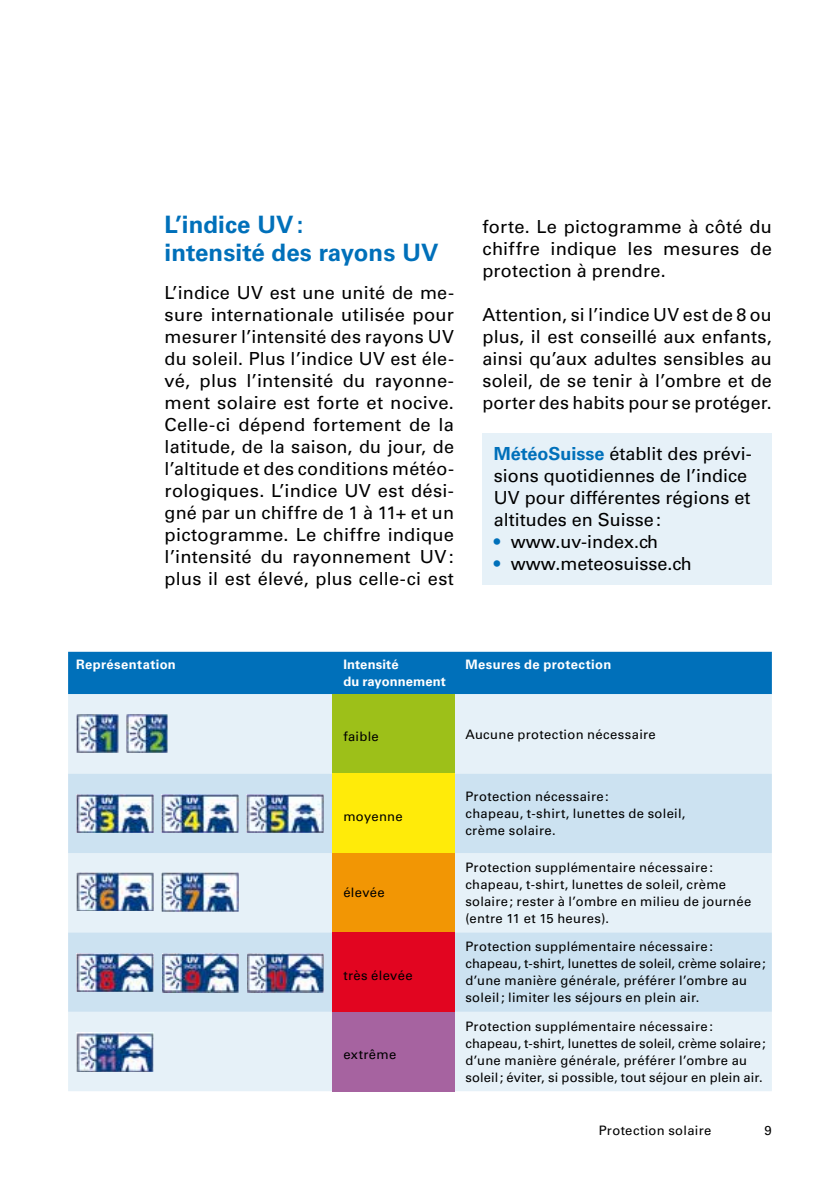
<style>
.page{position:relative;width:840px;height:1191px;background:#fff}
.page>*{position:absolute;margin:0;border:0;box-sizing:border-box;transform-origin:0 0}
.t1{font:700 24px/28px "Univers LT Std";letter-spacing:.005em;color:#0070ba}
.t2{font:18px/22px "Univers LT Std";color:#000;text-align:justify}
.t3{font:13px/17px "Univers LT Std";letter-spacing:.025em;color:#000}
.t4{font:700 13px/17px "Univers LT Std";letter-spacing:.025em;color:#fff}
.s1{font-weight:700;color:#0070ba}
.s2{color:#0070ba}
</style>
<div class="page">
<div style="left:482px;top:434px;width:289px;height:151px;background:#e6f1f8"></div>
<div style="left:68px;top:652px;width:703px;height:42px;background:#0070ba"></div>
<div style="left:68px;top:694px;width:703px;height:397px;background:#e6f1f8"></div>
<div style="left:332px;top:694px;width:122px;height:79px;background:#9dc019"></div>
<svg style="left:68px;top:773px;width:703px;height:238px;background:#d4e6f2"></svg>
<div style="left:332px;top:773px;width:122px;height:80px;background:#ffeb09"></div>
<div style="left:332px;top:853px;width:122px;height:79px;background:#f29604"></div>
<div style="left:332px;top:932px;width:122px;height:79px;background:#e20520"></div>
<div style="left:332px;top:1011px;width:122px;height:80px;background:#a663a0"></div>
<img style="left:77px;top:714px;width:42px;height:38px">
<img style="left:77px;top:794px;width:76px;height:38px">
<img style="left:77px;top:872px;width:76px;height:39px">
<img style="left:77px;top:953px;width:76px;height:39px">
<img style="left:77px;top:1032px;width:76px;height:39px">
<img style="left:126px;top:714px;width:41px;height:38px">
<img style="left:246px;top:794px;width:77px;height:38px">
<img style="left:161px;top:794px;width:77px;height:38px">
<img style="left:161px;top:872px;width:77px;height:39px">
<img style="left:247px;top:953px;width:76px;height:39px">
<img style="left:162px;top:953px;width:77px;height:39px">
<h1 class="t1" style="left:164px;top:210px;width:275px">L’indice UV:<br>intensité des rayons UV</h1>
<p class="t2" style="left:164px;top:281px;width:291px">L’indice UV est une unité de me&shy;sure internationale utilisée pour mesurer l’intensité des rayons UV du soleil. Plus l’indice UV est éle&shy;vé, plus l’intensité du rayonne&shy;ment solaire est forte et nocive.<br>Celle-ci dépend fortement de la latitude, de la saison, du jour, de l’altitude et des conditions météo&shy;rologiques. L’indice UV est dési&shy;gné par un chiffre de 1 à 11+ et un pictogramme. Le chiffre indique l’intensité du rayonnement UV: plus il est élevé, plus celle-ci est</p>
<p class="t2" style="left:482px;top:215px;width:291px">forte. Le pictogramme à côté du chiffre indique les mesures de protection à prendre.</p>
<p class="t2" style="left:482px;top:303px;width:291px">Attention, si l’indice UV est de 8 ou plus, il est conseillé aux enfants, ainsi qu’aux adultes sensibles au soleil, de se tenir à l’ombre et de porter des habits pour se protéger.</p>
<p class="t2" style="left:493px;top:442px;width:259px;text-align:left"><span class="s1">MétéoSuisse</span> établit des prévi&shy;sions quotidiennes de l’indice<br>UV pour différentes régions et altitudes en Suisse:</p>
<p class="t2" style="left:493px;top:530px;width:166px"><span class="s2">•</span> www.uv-index.ch</p>
<p class="t2" style="left:493px;top:552px;width:199px"><span class="s2">•</span> www.meteosuisse.ch</p>
<p class="t4" style="left:76px;top:656px;width:101px">Représentation</p>
<p class="t4" style="left:343px;top:656px;width:104px">Intensité<br>du rayonnement</p>
<p class="t4" style="left:465px;top:656px;width:147px">Mesures de protection</p>
<p class="t3" style="left:343px;top:728px;width:37px">faible</p>
<p class="t3" style="left:465px;top:725px;width:192px">Aucune protection nécessaire</p>
<p class="t3" style="left:343px;top:808px;width:61px">moyenne</p>
<p class="t3" style="left:343px;top:884px;width:43px">élevée</p>
<p class="t3" style="left:343px;top:966px;width:71px">très élevée</p>
<p class="t3" style="left:343px;top:1046px;width:54px">extrême</p>
<p class="t3" style="left:465px;top:788px;width:221px">Protection nécessaire:<br>chapeau, t-shirt, lunettes de soleil, crème solaire.</p>
<p class="t3" style="left:465px;top:859px;width:287px">Protection supplémentaire nécessaire: chapeau, t-shirt, lunettes de soleil, crème solaire; rester à l’ombre en milieu de journée (entre 11 et 15 heures).</p>
<p class="t3" style="left:465px;top:938px;width:302px">Protection supplémentaire nécessaire: chapeau, t-shirt, lunettes de soleil, crème solaire; d’une manière générale, préférer l’ombre au soleil; limiter les séjours en plein air.</p>
<p class="t3" style="left:465px;top:1017px;width:302px">Protection supplémentaire nécessaire: chapeau, t-shirt, lunettes de soleil, crème solaire; d’une manière générale, préférer l’ombre au soleil; éviter, si possible, tout séjour en plein air.</p>
<p class="t3" style="left:598px;top:1122px;width:114px">Protection solaire</p>
<p class="t3" style="left:764px;top:1121px;width:9px">9</p>
</div>
